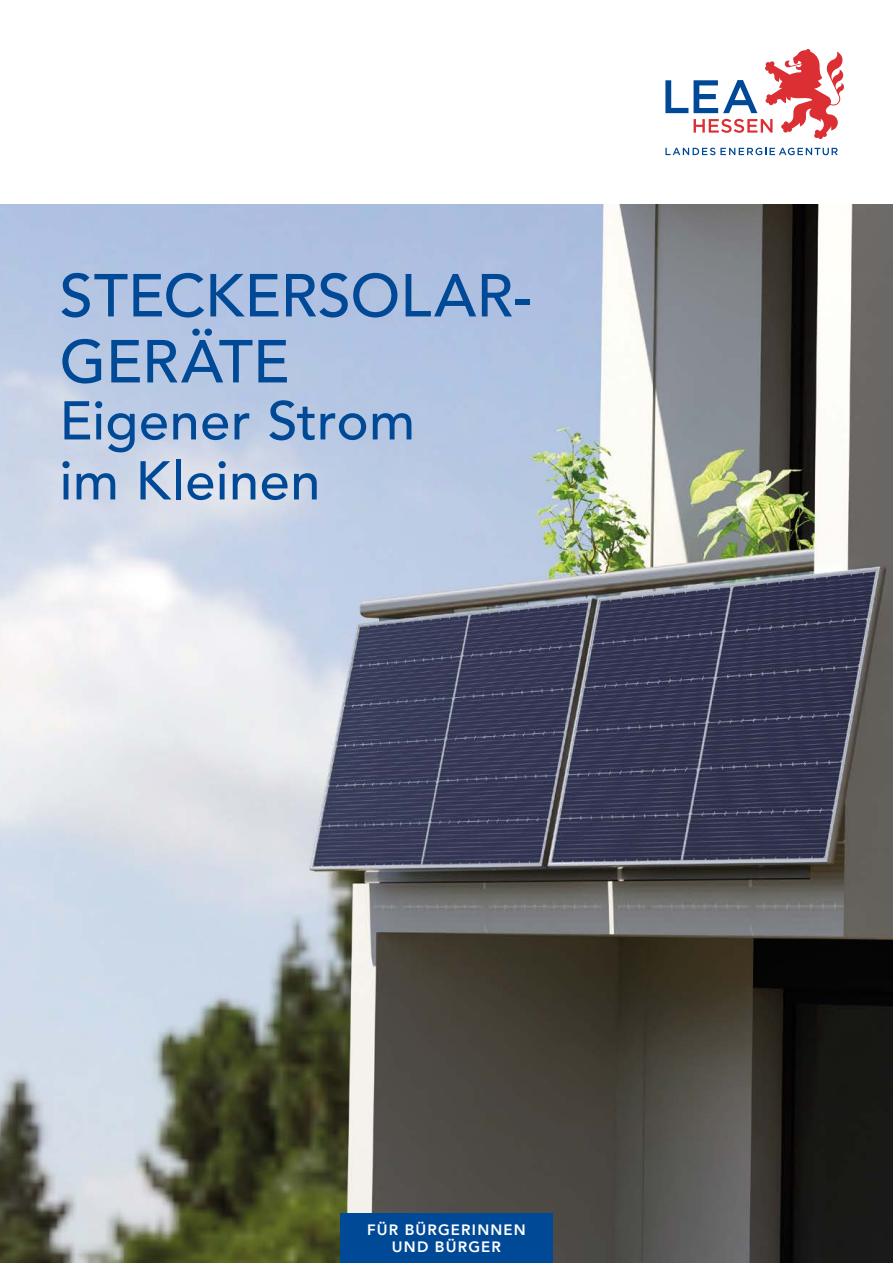
<style>
.page{position:relative;width:893px;height:1263px;background:#fff}
.page>*{position:absolute;margin:0;border:0;box-sizing:border-box;transform-origin:0 0}
.t1{font:500 60px/66px "Avenir";letter-spacing:-.005em;color:#004996}
.t2{font:500 54px/60px "Avenir";letter-spacing:.01em;color:#004996}
.t3{font:800 15px/17.2px "Avenir";letter-spacing:.08em;color:#fff;text-align:center}
</style>
<div class="page">
<svg style="left:665px;top:80px;width:23px;height:33px"></svg>
<svg style="left:665px;top:148px;width:173px;height:7px"></svg>
<svg style="left:694px;top:49px;width:150px;height:90px"></svg>
<img style="left:0;top:204px;width:893px;height:1059px">
<div style="left:340px;top:1213px;width:213px;height:50px;background:#004996"></div>
<p class="t1" style="left:60px;top:259px;width:474px">STECKERSOLAR-<br>GERÄTE</p>
<p class="t2" style="left:60px;top:388px;width:357px">Eigener Strom im Kleinen</p>
<p class="t3" style="left:367px;top:1221px;width:160px">FÜR BÜRGERINNEN<br>UND BÜRGER</p>
</div>
